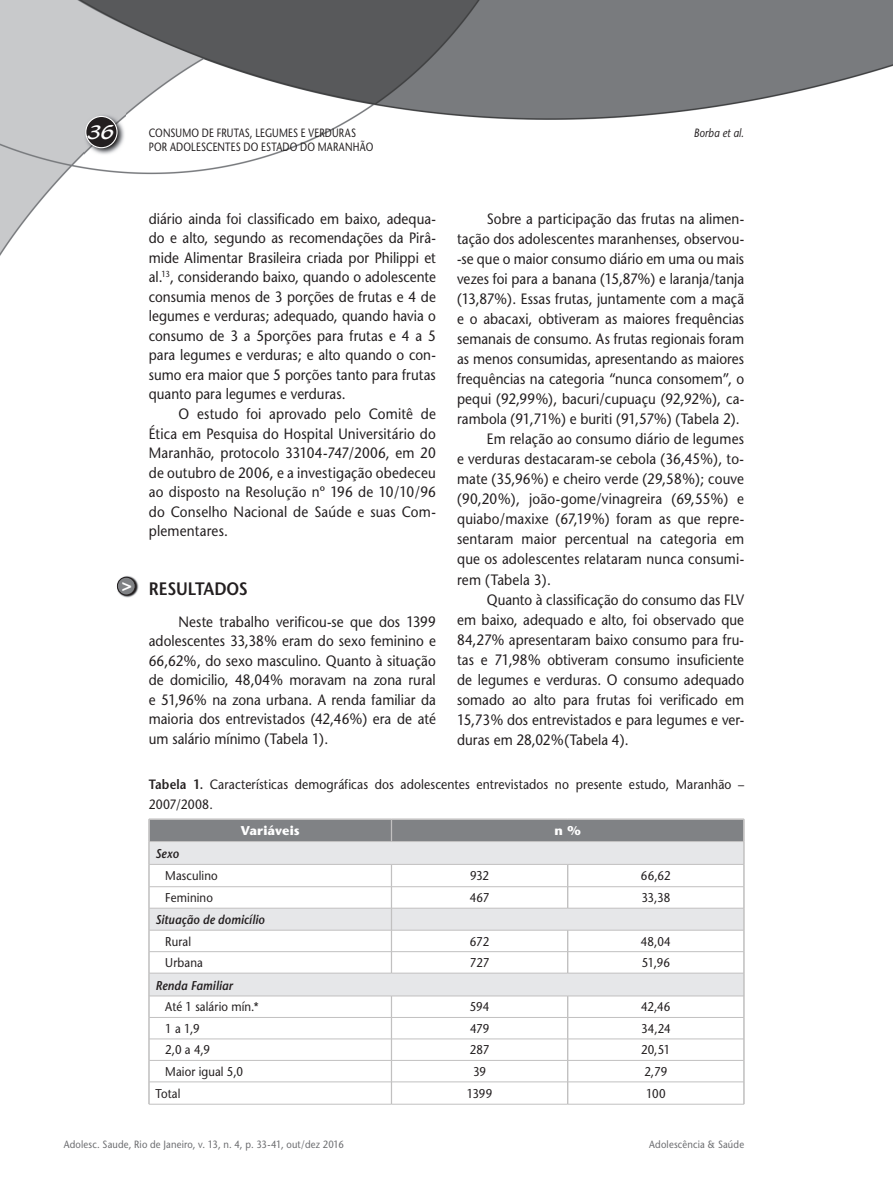
<style>
.page{position:relative;width:893px;height:1191px;background:#fff}
.page>*{position:absolute;margin:0;border:0;box-sizing:border-box;transform-origin:0 0}
.t1{font:21px "Blacklight D";color:#fff}
.t2{font:600 18px "Stone Sans";letter-spacing:-.005em;color:#231f20;scale:.9 1}
.t3{font:700 17.25px "Helvetica";color:#fff}
.t4{font:15px/19.5px "Stone Sans";letter-spacing:.005em;color:#231f20;text-align:justify;scale:.9 1}
.t5{font:13.5px/19.5px "Stone Sans";letter-spacing:.01em;color:#231f20;scale:.9 1}
.t6{font:12.75px "Stone Sans";letter-spacing:.005em;color:#231f20;scale:.9 1}
.t7{font:italic 600 12.75px "Stone Sans";letter-spacing:.01em;color:#231f20;scale:.9 1}
.t8{font:700 12.75px "Stone Sans";letter-spacing:.01em;color:#fff}
.t9{font:12px "Stone Sans";letter-spacing:.02em;color:#231f20;scale:.8 1}
.t10{font:italic 12px "Stone Sans";letter-spacing:.01em;color:#231f20;scale:.85 1}
.t11{font:10.5px "Stone Sans";letter-spacing:.02em;color:#6c6d70;scale:.9 1}
.s1{font-weight:600}
</style>
<div class="page">
<img style="left:0;top:0;width:893px;height:598px">
<img style="left:84px;top:114px;width:41px;height:42px">
<div style="left:86px;top:116px;width:31px;height:32px;background:#231f20;border-radius:50%"></div>
<div style="left:85px;top:116px;width:33px;height:32px;border:1px solid #fff;border-radius:50%"></div>
<img style="left:117px;top:576px;width:21px;height:21px">
<div style="left:117px;top:577px;width:18px;height:18px;background:#808285;border-radius:50%"></div>
<div style="left:117px;top:577px;width:19px;height:18px;border:1px solid #231f20;border-radius:50%"></div>
<svg style="left:149px;top:819px;width:596px;height:285px"></svg>
<hr style="left:149px;top:1104px;width:242px;height:1px;background:#c1c0c0">
<hr style="left:391px;top:1104px;width:177px;height:1px;background:#c1c0c0">
<hr style="left:568px;top:1104px;width:176px;height:1px;background:#c1c0c0">
<h1 class="t1" style="left:88px;top:119px;width:28px">36</h1>
<p class="t9" style="left:149px;top:125px;width:261px">CONSUMO DE FRUTAS, LEGUMES E VERDURAS</p>
<p class="t10" style="left:694px;top:125px;width:61px">Borba et al.</p>
<p class="t9" style="left:149px;top:140px;width:282px">POR ADOLESCENTES DO ESTADO DO MARANHÃO</p>
<p class="t3" style="left:122px;top:574px;width:12px">&gt;</p>
<p class="t4" style="left:149px;top:209px;width:320px">diário ainda foi classificado em baixo, adequa&shy;do e alto, segundo as recomendações da Pirâ&shy;mide Alimentar Brasileira criada por Philippi et al.<sup>13</sup>, considerando baixo, quando o adolescente consumia menos de 3 porções de frutas e 4 de legumes e verduras; adequado, quando havia o consumo de 3 a 5porções para frutas e 4 a 5 para legumes e verduras; e alto quando o con&shy;sumo era maior que 5 porções tanto para frutas quanto para legumes e verduras.</p>
<p class="t4" style="left:149px;top:404px;width:320px;text-indent:30px">O estudo foi aprovado pelo Comitê de Ética em Pesquisa do Hospital Universitário do Maranhão, protocolo 33104-747/2006, em 20 de outubro de 2006, e a investigação obedeceu ao disposto na Resolução nº 196 de 10/10/96 do Conselho Nacional de Saúde e suas Com&shy;plementares.</p>
<p class="t2" style="left:149px;top:577px;width:112px">RESULTADOS</p>
<p class="t4" style="left:149px;top:612px;width:320px;text-indent:30px">Neste trabalho verificou-se que dos 1399 adolescentes 33,38% eram do sexo feminino e 66,62%, do sexo masculino. Quanto à situação de domicilio, 48,04% moravam na zona rural e 51,96% na zona urbana. A renda familiar da maioria dos entrevistados (42,46%) era de até um salário mínimo (Tabela 1).</p>
<p class="t4" style="left:487px;top:209px;width:287px">Sobre a participação das frutas na alimen-</p>
<p class="t4" style="left:457px;top:229px;width:320px">tação dos adolescentes maranhenses, observou-</p>
<p class="t4" style="left:457px;top:249px;width:320px">-se que o maior consumo diário em uma ou mais</p>
<p class="t4" style="left:457px;top:269px;width:320px">vezes foi para a banana (15,87%) e laranja/tanja</p>
<p class="t4" style="left:457px;top:289px;width:320px">(13,87%). Essas frutas, juntamente com a maçã</p>
<p class="t4" style="left:457px;top:309px;width:320px">e o abacaxi, obtiveram as maiores frequências</p>
<p class="t4" style="left:457px;top:329px;width:320px">semanais de consumo. As frutas regionais foram</p>
<p class="t4" style="left:457px;top:349px;width:320px">as menos consumidas, apresentando as maiores</p>
<p class="t4" style="left:457px;top:369px;width:320px">frequências na categoria “nunca consomem”, o</p>
<p class="t4" style="left:457px;top:389px;width:320px">pequi (92,99%), bacuri/cupuaçu (92,92%), ca-</p>
<p class="t4" style="left:457px;top:409px;width:316px">rambola (91,71%) e buriti (91,57%) (Tabela 2).</p>
<p class="t4" style="left:487px;top:429px;width:287px">Em relação ao consumo diário de legumes</p>
<p class="t4" style="left:457px;top:449px;width:320px">e verduras destacaram-se cebola (36,45%), to-</p>
<p class="t4" style="left:457px;top:469px;width:320px">mate (35,96%) e cheiro verde (29,58%); couve</p>
<p class="t4" style="left:457px;top:489px;width:320px">(90,20%), joão-gome/vinagreira (69,55%) e</p>
<p class="t4" style="left:457px;top:509px;width:320px">quiabo/maxixe (67,19%) foram as que repre-</p>
<p class="t4" style="left:457px;top:529px;width:320px">sentaram maior percentual na categoria em</p>
<p class="t4" style="left:457px;top:549px;width:320px">que os adolescentes relataram nunca consumi-</p>
<p class="t4" style="left:457px;top:569px;width:106px">rem (Tabela 3).</p>
<p class="t4" style="left:487px;top:589px;width:287px">Quanto à classificação do consumo das FLV</p>
<p class="t4" style="left:457px;top:609px;width:320px">em baixo, adequado e alto, foi observado que</p>
<p class="t4" style="left:457px;top:629px;width:320px">84,27% apresentaram baixo consumo para fru-</p>
<p class="t4" style="left:457px;top:649px;width:320px">tas e 71,98% obtiveram consumo insuficiente</p>
<p class="t4" style="left:457px;top:669px;width:320px">de legumes e verduras. O consumo adequado</p>
<p class="t4" style="left:457px;top:690px;width:320px">somado ao alto para frutas foi verificado em</p>
<p class="t4" style="left:457px;top:710px;width:320px">15,73% dos entrevistados e para legumes e ver-</p>
<p class="t4" style="left:457px;top:730px;width:192px">duras em 28,02%(Tabela 4).</p>
<p class="t5" style="left:149px;top:775px;width:663px"><span class="s1">Tabela 1.</span> Características demográficas dos adolescentes entrevistados no presente estudo, Maranhão –<br>2007/2008.</p>
<p class="t8" style="left:241px;top:823px;width:61px">Variáveis</p>
<p class="t8" style="left:554px;top:823px;width:28px">n %</p>
<p class="t7" style="left:155px;top:846px;width:28px">Sexo</p>
<p class="t6" style="left:165px;top:868px;width:60px">Masculino</p>
<p class="t6" style="left:470px;top:868px;width:23px">932</p>
<p class="t6" style="left:641px;top:868px;width:35px">66,62</p>
<p class="t6" style="left:165px;top:890px;width:55px">Feminino</p>
<p class="t6" style="left:470px;top:890px;width:23px">467</p>
<p class="t6" style="left:641px;top:890px;width:34px">33,38</p>
<p class="t7" style="left:155px;top:912px;width:123px">Situação de domicílio</p>
<p class="t6" style="left:165px;top:933px;width:30px">Rural</p>
<p class="t6" style="left:470px;top:933px;width:23px">672</p>
<p class="t6" style="left:641px;top:933px;width:35px">48,04</p>
<p class="t6" style="left:165px;top:955px;width:43px">Urbana</p>
<p class="t6" style="left:470px;top:955px;width:23px">727</p>
<p class="t6" style="left:642px;top:955px;width:33px">51,96</p>
<p class="t7" style="left:155px;top:977px;width:88px">Renda Familiar</p>
<p class="t6" style="left:165px;top:999px;width:105px">Até 1 salário mín.*</p>
<p class="t6" style="left:470px;top:999px;width:23px">594</p>
<p class="t6" style="left:641px;top:999px;width:34px">42,46</p>
<p class="t6" style="left:165px;top:1021px;width:40px">1 a 1,9</p>
<p class="t6" style="left:470px;top:1021px;width:23px">479</p>
<p class="t6" style="left:641px;top:1021px;width:34px">34,24</p>
<p class="t6" style="left:165px;top:1042px;width:51px">2,0 a 4,9</p>
<p class="t6" style="left:470px;top:1042px;width:23px">287</p>
<p class="t6" style="left:641px;top:1042px;width:34px">20,51</p>
<p class="t6" style="left:165px;top:1064px;width:88px">Maior igual 5,0</p>
<p class="t6" style="left:473px;top:1064px;width:16px">39</p>
<p class="t6" style="left:644px;top:1064px;width:27px">2,79</p>
<p class="t6" style="left:155px;top:1085px;width:29px">Total</p>
<p class="t6" style="left:467px;top:1085px;width:30px">1399</p>
<p class="t6" style="left:646px;top:1085px;width:23px">100</p>
<p class="t11" style="left:64px;top:1137px;width:313px">Adolesc. Saude, Rio de Janeiro, v. 13, n. 4, p. 33-41, out/dez 2016</p>
<p class="t11" style="left:649px;top:1137px;width:107px">Adolescência &amp; Saúde</p>
</div>
